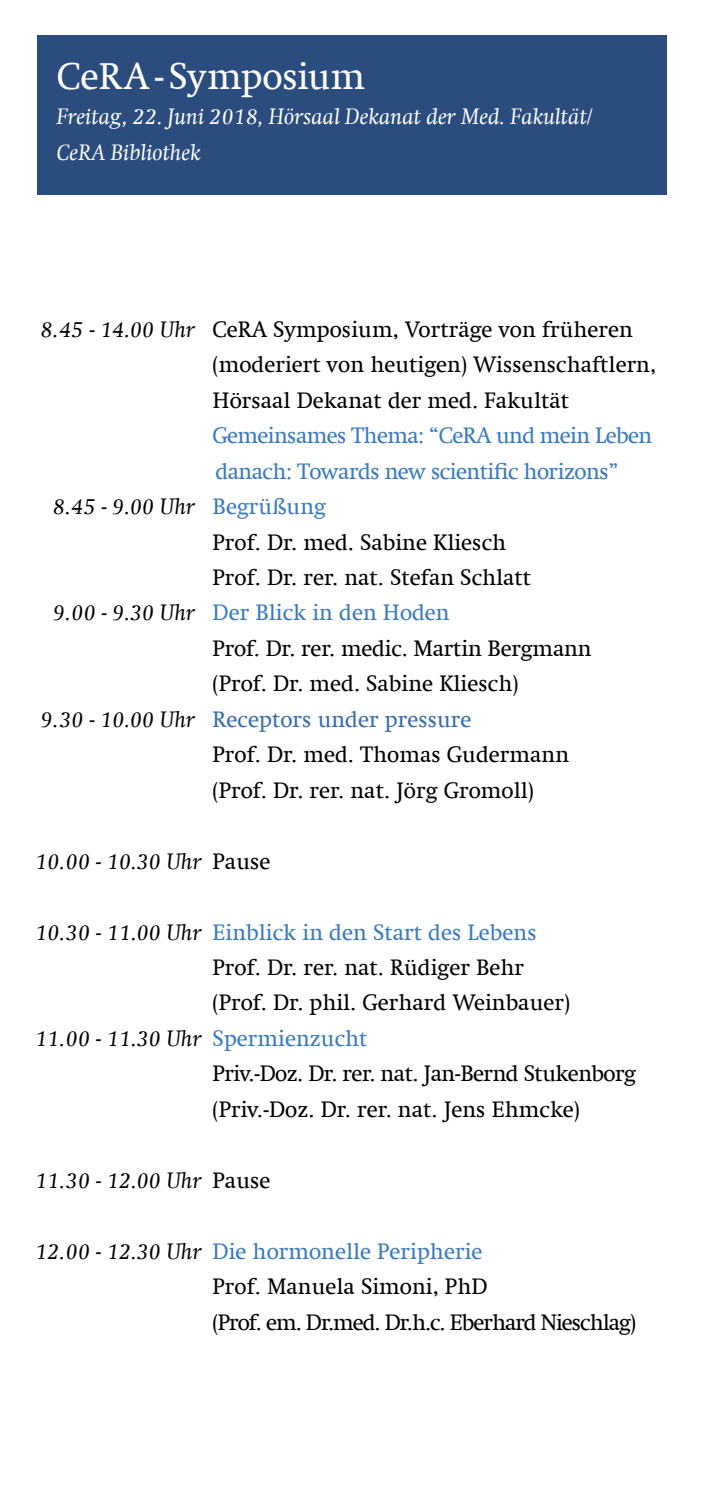
<style>
.page{position:relative;width:702px;height:1489px;background:#fff}
.page>*{position:absolute;margin:0;border:0;box-sizing:border-box;transform-origin:0 0}
.t1{font:37.5px "Swift Com";letter-spacing:-.005em;color:#fff}
.t2{font:22.5px/35.5px "Swift Com";color:#000}
.t3{font:italic 22.5px "Swift Com";color:#000}
.t4{font:22.5px "Swift Com";color:#3a7bbe}
.t5{font:22.5px "Swift Com";letter-spacing:-.025em;color:#3a7bbe}
.t6{font:italic 22.5px/35.5px "Swift Com";color:#fff}
.t7{font:22.5px "Swift Com";letter-spacing:-.025em;color:#000}
.t8{font:22.5px "Swift Com";color:#376dab}
.s1{font-style:italic}
.s2{font-style:normal;color:#3a7bbe}
.s3{font-style:italic;color:#000}
.s4{font-style:normal}
.s5{color:#3a7bbe}
</style>
<div class="page">
<div style="left:37px;top:35px;width:629px;height:159px;background:#2a4d7d"></div>
<h1 class="t1" style="left:57px;top:54px;width:310px">CeRA-Symposium</h1>
<p class="t6" style="left:57px;top:99px;width:537px">Freitag, 22. Juni 2018, Hörsaal Dekanat der Med. Fakultät/<br>CeRA Bibliothek</p>
<p class="t2" style="left:213px;top:311px;width:445px;text-indent:-172px"><span class="s1">8.45 - 14.00 Uhr</span> CeRA Symposium, Vorträge von früheren (moderiert von heutigen) Wissenschaftlern,<br>Hörsaal Dekanat der med. Fakultät</p>
<p class="t5" style="left:213px;top:422px;width:441px">Gemeinsames Thema: “CeRA und mein Leben</p>
<p class="t5" style="left:215px;top:458px;width:405px">danach: Towards new scientific horizons”</p>
<p class="t3" style="left:53px;top:493px;width:274px">8.45 - 9.00 Uhr <span class="s2">Begrüßung</span></p>
<p class="t2" style="left:213px;top:524px;width:295px">Prof. Dr. med. Sabine Kliesch</p>
<p class="t2" style="left:213px;top:559px;width:320px">Prof. Dr. rer. nat. Stefan Schlatt</p>
<p class="t4" style="left:53px;top:599px;width:398px"><span class="s3">9.00 - 9.30 Uhr</span> Der Blick in den Hoden</p>
<p class="t2" style="left:213px;top:630px;width:380px">Prof. Dr. rer. medic. Martin Bergmann</p>
<p class="t2" style="left:213px;top:666px;width:307px">(Prof. Dr. med. Sabine Kliesch)</p>
<p class="t8" style="left:41px;top:706px;width:432px"><span class="s3">9.30 - 10.00 Uhr</span> Receptors under pressure</p>
<p class="t2" style="left:213px;top:736px;width:358px">Prof. Dr. med. Thomas Gudermann</p>
<p class="t2" style="left:213px;top:772px;width:323px">(Prof. Dr. rer. nat. Jörg Gromoll)</p>
<p class="t3" style="left:35px;top:847px;width:237px">10.00 - 10.30 Uhr <span class="s4">Pause</span></p>
<p class="t4" style="left:35px;top:918px;width:503px"><span class="s3">10.30 - 11.00 Uhr</span> Einblick in den Start des Lebens</p>
<p class="t2" style="left:213px;top:949px;width:313px">Prof. Dr. rer. nat. Rüdiger Behr</p>
<p class="t2" style="left:213px;top:985px;width:359px">(Prof. Dr. phil. Gerhard Weinbauer)</p>
<p class="t3" style="left:35px;top:1025px;width:334px">11.00 - 11.30 Uhr <span class="s2">Spermienzucht</span></p>
<p class="t7" style="left:213px;top:1060px;width:425px">Priv.-Doz. Dr. rer. nat. Jan-Bernd Stukenborg</p>
<p class="t2" style="left:213px;top:1091px;width:369px">(Priv.-Doz. Dr. rer. nat. Jens Ehmcke)</p>
<p class="t3" style="left:35px;top:1166px;width:237px">11.30 - 12.00 Uhr <span class="s4">Pause</span></p>
<p class="t2" style="left:213px;top:1233px;width:425px;text-indent:-177px"><span class="s1">12.00 - 12.30 Uhr</span> <span class="s5">Die hormonelle Peripherie<br></span>Prof. Manuela Simoni, PhD<br>(Prof. em. Dr.med. Dr.h.c. Eberhard Nieschlag)</p>
</div>
